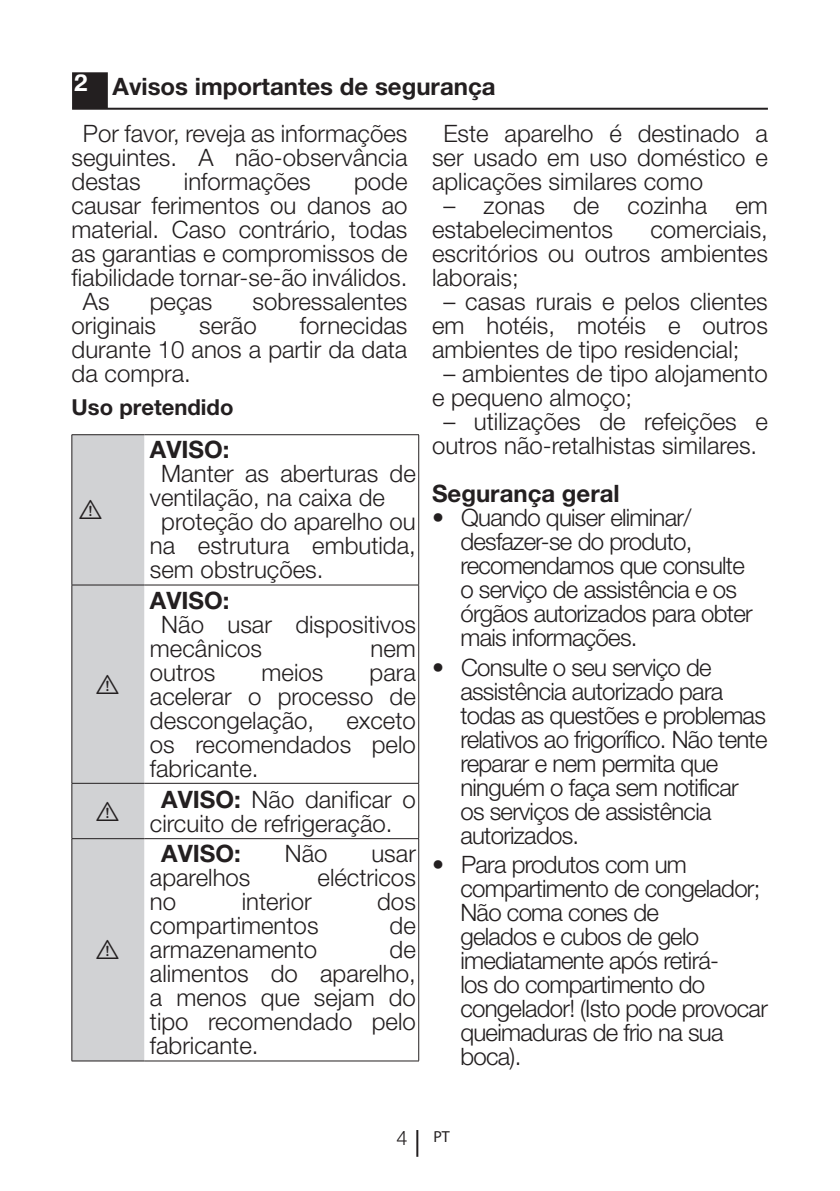
<style>
.page{position:relative;width:840px;height:1191px;background:#fff}
.page>*{position:absolute;margin:0;border:0;box-sizing:border-box;transform-origin:0 0}
.t1{font:300 24px/24px "Helvetica Neue LT Pro";color:#231f20;text-align:justify}
.t2{font:300 24px/24px "Helvetica Neue LT Pro";letter-spacing:-.03em;color:#231f20}
.t3{font:700 24px/46.8px "Helvetica Neue LT Pro";color:#231f20}
.t4{font:24px "ZIWARNUN";color:#231f20}
.t5{font:700 22px "Helvetica Neue LT Pro";color:#231f20}
.t6{font:300 20px "Helvetica Neue LT Pro";color:#231f20}
.t7{font:16px "Myriad Pro";color:#231f20}
.s1{color:#fff}
.s2{font-weight:300}
.s3{font-weight:700}
</style>
<div class="page">
<hr style="left:416px;top:1130px;width:2px;height:26px;background:#231f20">
<div style="left:73px;top:73px;width:34px;height:34px;background:#231f20"></div>
<div style="left:72px;top:72px;width:36px;height:36px;border:2px solid #231f20"></div>
<hr style="left:72px;top:108px;width:695px;height:2px;background:#231f20">
<div style="left:72px;top:435px;width:72px;height:625px;background:#d1d2d4"></div>
<hr style="left:72px;top:434px;width:72px;height:1px;background:#231f20">
<hr style="left:71px;top:435px;width:1px;height:150px;background:#231f20">
<hr style="left:144px;top:434px;width:275px;height:1px;background:#231f20">
<hr style="left:418px;top:435px;width:1px;height:150px;background:#231f20">
<hr style="left:72px;top:584px;width:72px;height:1px;background:#231f20">
<hr style="left:71px;top:585px;width:1px;height:198px;background:#231f20">
<hr style="left:144px;top:584px;width:275px;height:1px;background:#231f20">
<hr style="left:418px;top:585px;width:1px;height:198px;background:#231f20">
<hr style="left:72px;top:783px;width:72px;height:1px;background:#231f20">
<hr style="left:71px;top:783px;width:1px;height:55px;background:#231f20">
<hr style="left:144px;top:783px;width:275px;height:1px;background:#231f20">
<hr style="left:418px;top:783px;width:1px;height:55px;background:#231f20">
<hr style="left:72px;top:838px;width:72px;height:1px;background:#231f20">
<hr style="left:71px;top:839px;width:1px;height:221px;background:#231f20">
<hr style="left:144px;top:838px;width:275px;height:1px;background:#231f20">
<hr style="left:418px;top:839px;width:1px;height:221px;background:#231f20">
<hr style="left:72px;top:1060px;width:72px;height:1px;background:#231f20">
<hr style="left:144px;top:1060px;width:275px;height:1px;background:#231f20">
<p class="t3" style="left:83px;top:62px;width:414px;text-indent:-9px"><span class="s1">2</span> Avisos importantes de segurança<br><span class="s2">Por favor, reveja as informações</span></p>
<p class="t1" style="left:72px;top:145px;width:337px">seguintes. A não-observância destas</p>
<p class="t1" style="left:432px;top:121px;width:337px;text-indent:11px">Este aparelho é destinado a ser usado em uso doméstico e aplicações similares como</p>
<p class="t1" style="left:432px;top:193px;width:337px;text-indent:11px">– zonas de cozinha em estabelecimentos</p>
<p class="t1" style="left:184px;top:169px;width:128px">informações</p>
<p class="t1" style="left:354px;top:169px;width:55px">pode</p>
<p class="t1" style="left:72px;top:193px;width:337px">causar ferimentos ou danos ao</p>
<p class="t1" style="left:72px;top:217px;width:337px">material. Caso contrário, todas</p>
<p class="t1" style="left:72px;top:241px;width:337px">as garantias e compromissos de</p>
<p class="t1" style="left:72px;top:265px;width:337px">fiabilidade tornar-se-ão inválidos.</p>
<p class="t1" style="left:83px;top:289px;width:28px">As</p>
<p class="t1" style="left:150px;top:289px;width:64px">peças</p>
<p class="t1" style="left:252px;top:289px;width:156px">sobressalentes</p>
<p class="t1" style="left:72px;top:313px;width:86px">originais</p>
<p class="t1" style="left:199px;top:313px;width:59px">serão</p>
<p class="t1" style="left:432px;top:217px;width:337px;text-indent:218px">comerciais, escritórios ou outros ambientes laborais;</p>
<p class="t1" style="left:432px;top:289px;width:337px;text-indent:11px">– casas rurais e pelos clientes em hotéis, motéis e outros ambientes de tipo residencial;</p>
<p class="t1" style="left:432px;top:361px;width:337px;text-indent:11px">– ambientes de tipo alojamento e pequeno almoço;</p>
<p class="t1" style="left:432px;top:409px;width:337px;text-align:center">– utilizações de refeições e outros não-retalhistas similares.</p>
<p class="t3" style="left:432px;top:469px;width:189px">Segurança geral</p>
<p class="t2" style="left:460px;top:505px;width:293px;text-indent:-28px">• Quando quiser eliminar/ desfazer-se do produto, recomendamos que consulte o serviço de assistência e os órgãos autorizados para obter mais informações.</p>
<p class="t2" style="left:460px;top:654px;width:308px;text-indent:-28px">• Consulte o seu serviço de assistência autorizado para todas as questões e problemas relativos ao frigorífico. Não tente reparar e nem permita que ninguém o faça sem notificar os serviços de assistência autorizados.</p>
<p class="t2" style="left:460px;top:852px;width:309px;text-indent:-28px">• Para produtos com um compartimento de congelador;<br>Não coma cones de<br>gelados e cubos de gelo imediatamente após retirá-<br>los do compartimento do congelador! (Isto pode provocar queimaduras de frio na sua boca).</p>
<p class="t1" style="left:72px;top:313px;width:337px;text-indent:228px">fornecidas durante 10 anos a partir da data da compra.</p>
<p class="t5" style="left:72px;top:394px;width:163px">Uso pretendido</p>
<p class="t3" style="left:150px;top:426px;width:81px">AVISO:</p>
<p class="t1" style="left:161px;top:461px;width:256px">Manter as aberturas de</p>
<p class="t1" style="left:150px;top:485px;width:236px">ventilação, na caixa de</p>
<p class="t1" style="left:161px;top:509px;width:256px">proteção do aparelho ou</p>
<p class="t1" style="left:150px;top:533px;width:267px">na estrutura embutida,</p>
<p class="t1" style="left:150px;top:557px;width:175px">sem obstruções.</p>
<p class="t4" style="left:79px;top:497px;width:25px">A</p>
<p class="t3" style="left:150px;top:576px;width:81px">AVISO:</p>
<p class="t1" style="left:150px;top:611px;width:267px;text-indent:11px">Não usar dispositivos mecânicos</p>
<p class="t1" style="left:370px;top:635px;width:47px">nem</p>
<p class="t1" style="left:150px;top:659px;width:67px">outros</p>
<p class="t1" style="left:261px;top:659px;width:63px">meios</p>
<p class="t1" style="left:150px;top:659px;width:267px;text-indent:219px">para acelerar o processo de descongelação,</p>
<p class="t4" style="left:96px;top:671px;width:25px">A</p>
<p class="t1" style="left:150px;top:707px;width:267px;text-indent:196px">exceto os recomendados pelo fabricante.</p>
<p class="t4" style="left:96px;top:798px;width:25px">A</p>
<p class="t1" style="left:150px;top:786px;width:267px;text-indent:11px"><span class="s3">AVISO:</span> Não danificar o circuito de refrigeração.</p>
<p class="t3" style="left:161px;top:830px;width:81px">AVISO:</p>
<p class="t1" style="left:284px;top:841px;width:44px">Não</p>
<p class="t1" style="left:371px;top:841px;width:46px">usar</p>
<p class="t1" style="left:150px;top:865px;width:102px">aparelhos</p>
<p class="t1" style="left:317px;top:865px;width:100px">eléctricos</p>
<p class="t1" style="left:150px;top:889px;width:28px">no</p>
<p class="t1" style="left:241px;top:889px;width:71px">interior</p>
<p class="t1" style="left:377px;top:889px;width:40px">dos</p>
<p class="t1" style="left:150px;top:913px;width:170px">compartimentos</p>
<p class="t1" style="left:389px;top:913px;width:28px">de</p>
<p class="t1" style="left:150px;top:937px;width:169px">armazenamento</p>
<p class="t4" style="left:96px;top:937px;width:25px">A</p>
<p class="t1" style="left:150px;top:937px;width:267px;text-indent:239px">de alimentos do aparelho, a menos que sejam do tipo recomendado pelo fabricante.</p>
<p class="t6" style="left:396px;top:1125px;width:13px">4</p>
<p class="t7" style="left:433px;top:1127px;width:18px">PT</p>
</div>
